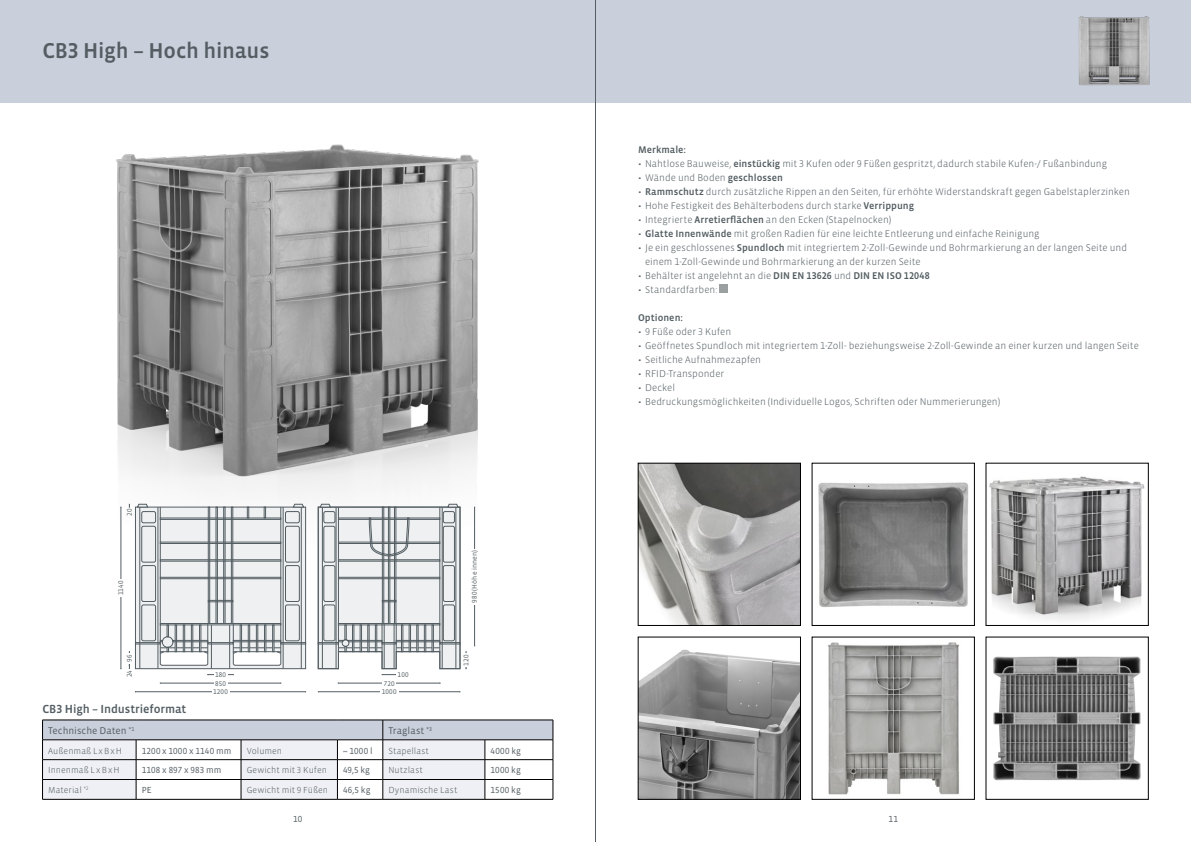
<style>
.page{position:relative;width:1191px;height:842px;background:#fff}
.page>*{position:absolute;margin:0;border:0;box-sizing:border-box;transform-origin:0 0}
.t1{font:500 22px "Vista Sans OT";letter-spacing:-.015em;color:#535d62}
.t2{font:500 12px "Vista Sans OT";letter-spacing:-.005em;color:#535d62}
.t3{font:300 10px "Vista Sans OT";color:#535d62}
.t4{font:10px "Vista Sans OT";color:#535d62}
.t5{font:500 10px "Vista Sans OT";letter-spacing:.005em;color:#535d62}
.t6{font:300 9px "Vista Sans OT";letter-spacing:.005em;color:#535d62}
.t7{font:9px "Vista Sans OT";letter-spacing:.025em;color:#535d62}
.t8{font:7px "Vista Sans OT";letter-spacing:.03em;color:#535d62}
.s1{font-weight:500}
</style>
<div class="page">
<div style="left:0;top:0;width:595px;height:102px;background:#cacfdc"></div>
<div style="left:595px;top:0;width:596px;height:102px;background:#cacfdc"></div>
<img style="left:640px;top:465px;width:158px;height:159px">
<div style="left:638px;top:463px;width:162px;height:163px;border:1px solid #000"></div>
<img style="left:818px;top:482px;width:151px;height:125px">
<img style="left:989px;top:476px;width:156px;height:144px">
<img style="left:640px;top:649px;width:158px;height:148px">
<img style="left:828px;top:642px;width:131px;height:153px">
<img style="left:993px;top:656px;width:148px;height:125px">
<img style="left:1078px;top:17px;width:71px;height:68px">
<img style="left:116px;top:144px;width:363px;height:417px">
<hr style="left:135px;top:691px;width:170px;height:1px;background:#535d62">
<hr style="left:160px;top:683px;width:121px;height:1px;background:#535d62">
<div style="left:212px;top:688px;width:17px;height:7px;background:#fff"></div>
<div style="left:214px;top:680px;width:13px;height:7px;background:#fff"></div>
<hr style="left:318px;top:691px;width:142px;height:1px;background:#535d62">
<hr style="left:338px;top:683px;width:102px;height:1px;background:#535d62">
<div style="left:380px;top:688px;width:18px;height:7px;background:#fff"></div>
<div style="left:382px;top:680px;width:14px;height:7px;background:#fff"></div>
<svg style="left:129px;top:504px;width:177px;height:171px;background:#d2d5d7"></svg>
<hr style="left:121px;top:507px;width:1px;height:162px;background:#535d62">
<div style="left:126px;top:669px;width:7px;height:10px;background:#fff"></div>
<div style="left:126px;top:653px;width:7px;height:10px;background:#fff"></div>
<div style="left:117px;top:579px;width:7px;height:18px;background:#fff"></div>
<svg style="left:317px;top:504px;width:150px;height:171px;background:#c7cacc"></svg>
<div style="left:462px;top:653px;width:7px;height:14px;background:#fff"></div>
<hr style="left:474px;top:507px;width:1px;height:139px;background:#535d62">
<svg style="left:42px;top:720px;width:512px;height:79px"></svg>
<hr style="left:42px;top:799px;width:94px;height:1px;background:#000">
<hr style="left:136px;top:799px;width:105px;height:1px;background:#000">
<hr style="left:241px;top:799px;width:96px;height:1px;background:#000">
<hr style="left:337px;top:799px;width:46px;height:1px;background:#000">
<hr style="left:383px;top:799px;width:102px;height:1px;background:#000">
<hr style="left:485px;top:799px;width:68px;height:1px;background:#000">
<div style="left:719px;top:285px;width:9px;height:8px;background:#9a9f9f"></div>
<div style="left:471px;top:549px;width:7px;height:55px;background:#fff"></div>
<hr style="left:595px;top:0;width:1px;height:842px;background:#535d62">
<p class="t1" style="left:43px;top:39px;width:228px">CB3 High – Hoch hinaus</p>
<p class="t8" style="left:126px;top:516px;width:9px;rotate:-90deg">20</p>
<p class="t8" style="left:117px;top:595px;width:16px;rotate:-90deg">1140</p>
<p class="t8" style="left:126px;top:662px;width:9px;rotate:-90deg">96</p>
<p class="t8" style="left:126px;top:677px;width:9px;rotate:-90deg">24</p>
<p class="t8" style="left:398px;top:671px;width:13px">100</p>
<p class="t8" style="left:215px;top:671px;width:13px">180</p>
<p class="t2" style="left:43px;top:702px;width:145px">CB3 High – Industrieformat</p>
<p class="t8" style="left:215px;top:680px;width:12px">850</p>
<p class="t8" style="left:213px;top:688px;width:16px">1200</p>
<p class="t8" style="left:384px;top:680px;width:12px">720</p>
<p class="t8" style="left:382px;top:688px;width:16px">1000</p>
<p class="t8" style="left:471px;top:603px;width:54px;rotate:-90deg">980 (Höhe innen)</p>
<p class="t8" style="left:462px;top:666px;width:12px;rotate:-90deg">120</p>
<p class="t4" style="left:48px;top:726px;width:88px">Technische Daten <sup>*1</sup></p>
<p class="t4" style="left:388px;top:726px;width:45px">Traglast <sup>*3</sup></p>
<p class="t6" style="left:48px;top:746px;width:75px">Außenmaß LxBxH</p>
<p class="t7" style="left:142px;top:746px;width:91px">1200 x 1000 x 1140 mm</p>
<p class="t6" style="left:247px;top:746px;width:37px">Volumen</p>
<p class="t7" style="left:343px;top:746px;width:31px">~ 1000 l</p>
<p class="t6" style="left:388px;top:746px;width:42px">Stapellast</p>
<p class="t7" style="left:490px;top:746px;width:32px">4000 kg</p>
<p class="t6" style="left:48px;top:766px;width:73px">Innenmaß L xBxH</p>
<p class="t7" style="left:142px;top:766px;width:81px">1108 x 897 x 983 mm</p>
<p class="t6" style="left:247px;top:766px;width:82px">Gewicht mit 3 Kufen</p>
<p class="t7" style="left:343px;top:766px;width:29px">49,5 kg</p>
<p class="t6" style="left:388px;top:766px;width:36px">Nutzlast</p>
<p class="t7" style="left:490px;top:766px;width:32px">1000 kg</p>
<p class="t6" style="left:48px;top:785px;width:42px">Material <sup>*2</sup></p>
<p class="t7" style="left:142px;top:785px;width:12px">PE</p>
<p class="t6" style="left:247px;top:785px;width:83px">Gewicht mit 9 Füßen</p>
<p class="t7" style="left:343px;top:785px;width:29px">46,5 kg</p>
<p class="t6" style="left:388px;top:785px;width:70px">Dynamische Last</p>
<p class="t7" style="left:490px;top:785px;width:32px">1500 kg</p>
<p class="t5" style="left:638px;top:145px;width:50px">Merkmale:</p>
<p class="t3" style="left:638px;top:159px;width:470px">• Nahtlose Bauweise, <span class="s1">einstückig</span> mit 3 Kufen oder 9 Füßen gespritzt, dadurch stabile Kufen-/ Fußanbindung</p>
<p class="t3" style="left:638px;top:173px;width:146px">• Wände und Boden <span class="s1">geschlossen</span></p>
<p class="t3" style="left:638px;top:187px;width:493px">• <span class="s1">Rammschutz</span> durch zusätzliche Rippen an den Seiten, für erhöhte Widerstandskraft gegen Gabelstaplerzinken</p>
<p class="t3" style="left:638px;top:201px;width:277px">• Hohe Festigkeit des Behälterbodens durch starke <span class="s1">Verrippung</span></p>
<p class="t3" style="left:638px;top:215px;width:255px">• Integrierte <span class="s1">Arretierflächen</span> an den Ecken (Stapelnocken)</p>
<p class="t3" style="left:638px;top:229px;width:403px">• <span class="s1">Glatte Innenwände</span> mit großen Radien für eine leichte Entleerung und einfache Reinigung</p>
<p class="t3" style="left:638px;top:243px;width:490px">• Je ein geschlossenes <span class="s1">Spundloch</span> mit integriertem 2-Zoll-Gewinde und Bohrmarkierung an der langen Seite und</p>
<p class="t3" style="left:645px;top:257px;width:277px">einem 1-Zoll-Gewinde und Bohrmarkierung an der kurzen Seite</p>
<p class="t3" style="left:638px;top:271px;width:293px">• Behälter ist angelehnt an die <span class="s1">DIN EN 13626</span> und <span class="s1">DIN EN ISO 12048</span></p>
<p class="t3" style="left:638px;top:285px;width:81px">• Standardfarben:</p>
<p class="t5" style="left:638px;top:313px;width:46px">Optionen:</p>
<p class="t3" style="left:638px;top:327px;width:95px">• 9 Füße oder 3 Kufen</p>
<p class="t3" style="left:638px;top:341px;width:502px">• Geöffnetes Spundloch mit integriertem 1-Zoll- beziehungsweise 2-Zoll-Gewinde an einer kurzen und langen Seite</p>
<p class="t3" style="left:638px;top:355px;width:125px">• Seitliche Aufnahmezapfen</p>
<p class="t3" style="left:638px;top:369px;width:88px">• RFID-Transponder</p>
<p class="t3" style="left:638px;top:383px;width:39px">• Deckel</p>
<p class="t3" style="left:638px;top:397px;width:363px">• Bedruckungsmöglichkeiten (Individuelle Logos, Schriften oder Nummerierungen)</p>
<p class="t7" style="left:293px;top:814px;width:11px">10</p>
<p class="t7" style="left:888px;top:814px;width:11px">11</p>
</div>
